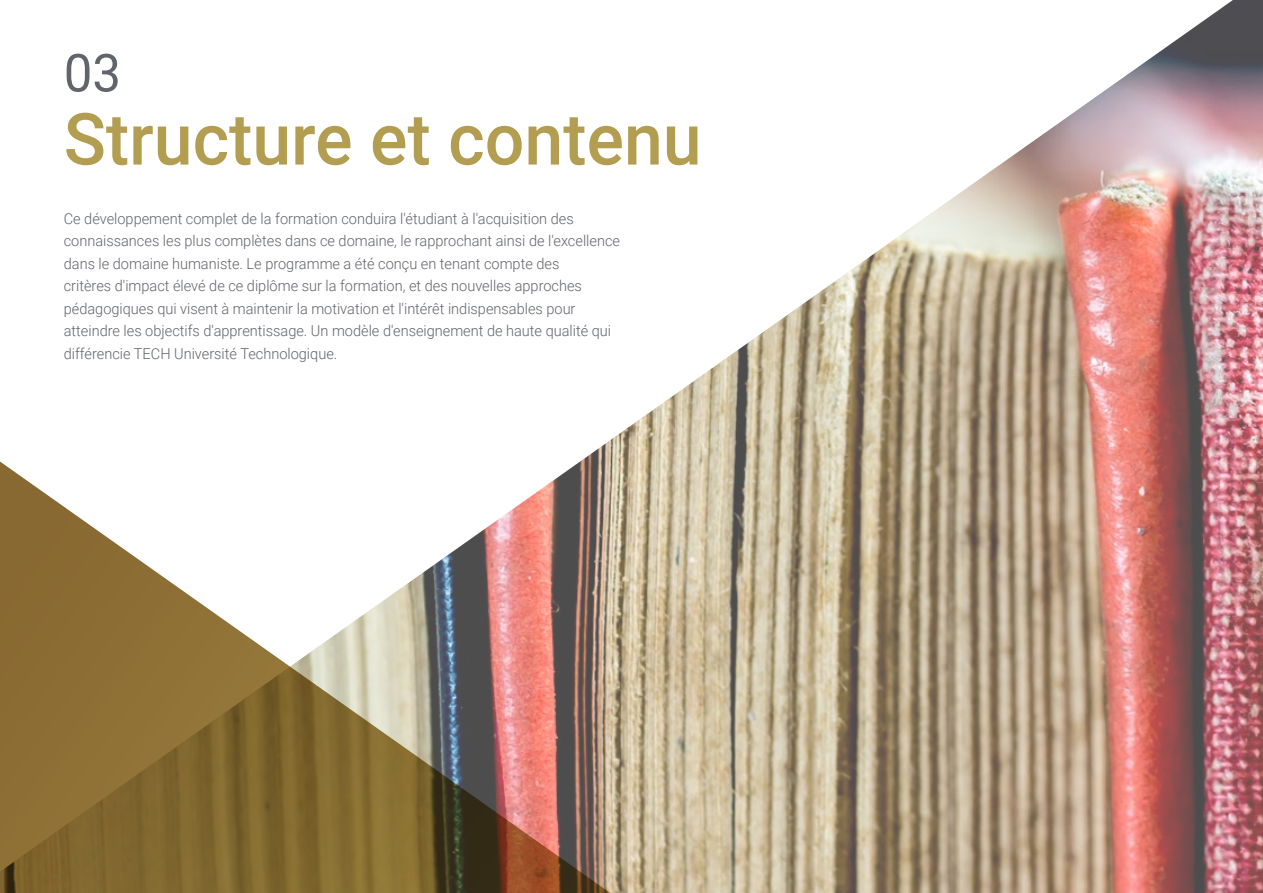
<style>
.page{position:relative;width:1263px;height:893px;background:#fff}
.page>*{position:absolute;margin:0;border:0;box-sizing:border-box;transform-origin:0 0}
.t1{font:500 72px "Roboto";color:#b39d51}
.t2{font:52.5px "Roboto";color:#61646a}
.t3{font:300 15px/22.5px "Roboto";color:#61646a}
</style>
<div class="page">
<img style="left:602px;top:0;width:661px;height:893px">
<svg style="left:0;top:446px;width:640px;height:447px"></svg>
<h2 class="t2" style="left:64px;top:36px;width:59px">03</h2>
<h1 class="t1" style="left:64px;top:89px;width:639px">Structure et contenu</h1>
<p class="t3" style="left:64px;top:207px;width:558px">Ce développement complet de la formation conduira l'étudiant à l'acquisition des connaissances les plus complètes dans ce domaine, le rapprochant ainsi de l'excellence dans le domaine humaniste. Le programme a été conçu en tenant compte des<br>critères d'impact élevé de ce diplôme sur la formation, et des nouvelles approches pédagogiques qui visent à maintenir la motivation et l'intérêt indispensables pour atteindre les objectifs d'apprentissage. Un modèle d'enseignement de haute qualité qui différencie TECH Université Technologique.</p>
</div>
